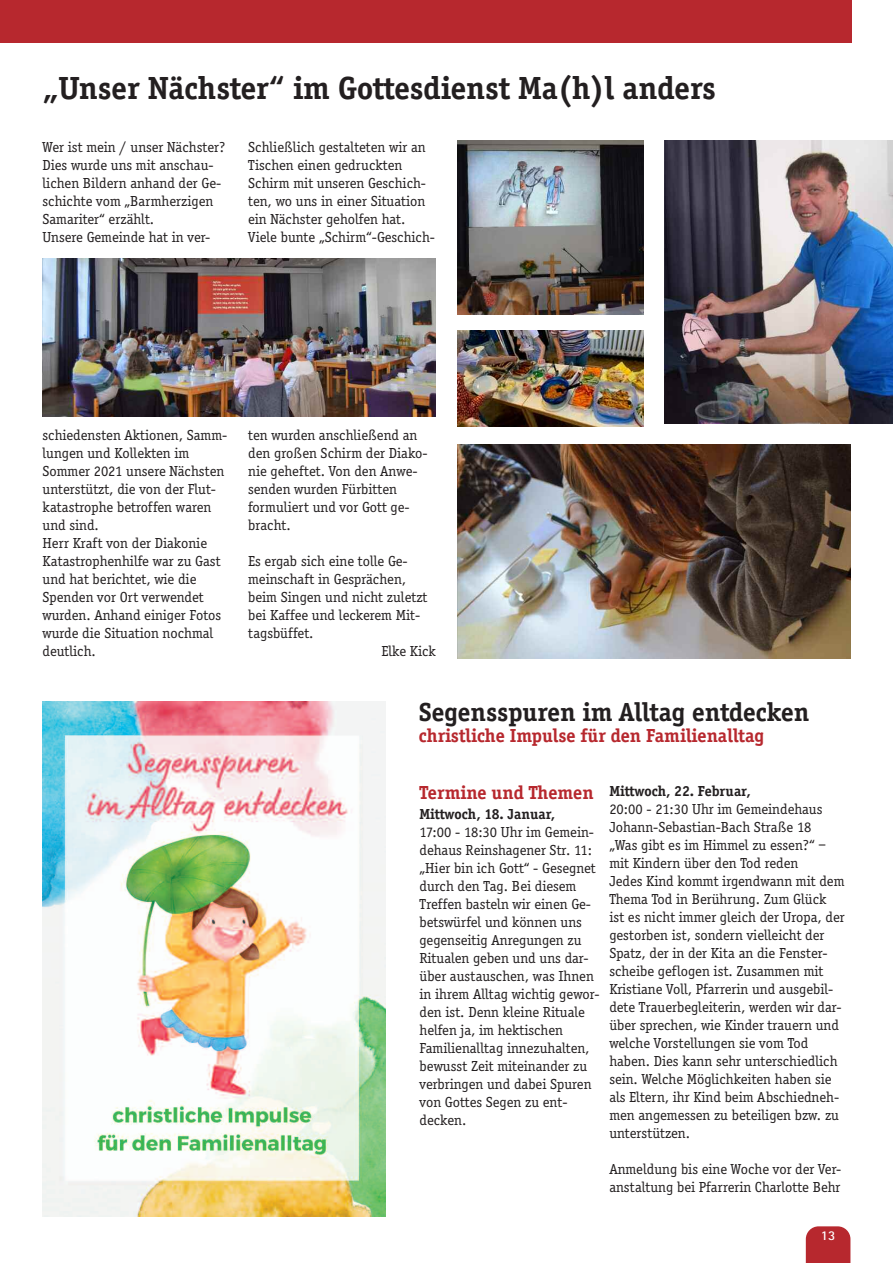
<style>
.page{position:relative;width:893px;height:1263px;background:#fff}
.page>*{position:absolute;margin:0;border:0;box-sizing:border-box;transform-origin:0 0}
.t1{font:700 33px "Officina Serif";color:#231f20}
.t2{font:700 27px "Officina Serif";color:#231f20}
.t3{font:700 19.5px "Officina Serif";color:#b7282e}
.t4{font:15px/18px "Officina Serif";color:#231f20}
.t5{font:700 15px "Officina Serif";color:#231f20}
.t6{font:700 13.5px "Rotis Sans Serif";color:#fff}
</style>
<div class="page">
<div style="left:0;top:0;width:851px;height:43px;background:#b7282e"></div>
<img style="left:457px;top:140px;width:186px;height:175px">
<img style="left:43px;top:258px;width:393px;height:158px">
<img style="left:457px;top:330px;width:186px;height:96px">
<img style="left:457px;top:445px;width:393px;height:213px">
<img style="left:664px;top:140px;width:229px;height:284px">
<img style="left:43px;top:701px;width:342px;height:516px">
<div style="left:806px;top:1226px;width:44px;height:37px;background:#b7282e"></div>
<h1 class="t1" style="left:43px;top:68px;width:675px">„Unser Nächster“ im Gottesdienst Ma(h)l anders</h1>
<p class="t4" style="left:43px;top:137px;width:184px">Wer ist mein / unser Nächster?<br>Dies wurde uns mit anschau&shy;lichen Bildern anhand der Ge&shy;schichte vom „Barmherzigen<br>Samariter“ erzählt.<br>Unsere Gemeinde hat in ver-</p>
<p class="t4" style="left:248px;top:137px;width:188px">Schließlich gestalteten wir an<br>Tischen einen gedruckten<br>Schirm mit unseren Geschich&shy;ten, wo uns in einer Situation ein Nächster geholfen hat.<br>Viele bunte „Schirm“-Geschich-</p>
<p class="t4" style="left:43px;top:425px;width:186px">schiedensten Aktionen, Samm&shy;lungen und Kollekten im<br>Sommer 2021 unsere Nächsten unterstützt, die von der Flut&shy;katastrophe betroffen waren und sind.<br>Herr Kraft von der Diakonie<br>Katastrophenhilfe war zu Gast und hat berichtet, wie die<br>Spenden vor Ort verwendet wurden. Anhand einiger Fotos wurde die Situation nochmal deutlich.</p>
<p class="t4" style="left:248px;top:425px;width:181px">ten wurden anschließend an den großen Schirm der Diako&shy;nie geheftet. Von den Anwe&shy;senden wurden Fürbitten formuliert und vor Gott ge&shy;bracht.</p>
<p class="t4" style="left:248px;top:551px;width:161px">Es ergab sich eine tolle Ge-</p>
<p class="t4" style="left:248px;top:569px;width:159px">meinschaft in Gesprächen,</p>
<p class="t4" style="left:248px;top:587px;width:181px">beim Singen und nicht zuletzt</p>
<p class="t4" style="left:248px;top:605px;width:173px">bei Kaffee und leckerem Mit-</p>
<p class="t4" style="left:248px;top:623px;width:67px">tagsbüffet.</p>
<p class="t4" style="left:381px;top:641px;width:56px">Elke Kick</p>
<h2 class="t2" style="left:419px;top:696px;width:392px">Segensspuren im Alltag entdecken</h2>
<h3 class="t3" style="left:419px;top:724px;width:347px">christliche Impulse für den Familienalltag</h3>
<h3 class="t3" style="left:419px;top:781px;width:176px">Termine und Themen</h3>
<p class="t5" style="left:419px;top:805px;width:137px">Mittwoch, 18. Januar,</p>
<p class="t4" style="left:419px;top:823px;width:182px">17:00 - 18:30 Uhr im Gemein&shy;dehaus Reinshagener Str. 11: „Hier bin ich Gott“ - Gesegnet durch den Tag. Bei diesem<br>Treffen basteln wir einen Ge&shy;betswürfel und können uns gegenseitig Anregungen zu<br>Ritualen geben und uns dar&shy;über austauschen, was Ihnen in ihrem Alltag wichtig gewor&shy;den ist. Denn kleine Rituale helfen ja, im hektischen<br>Familienalltag innezuhalten, bewusst Zeit miteinander zu verbringen und dabei Spuren von Gottes Segen zu ent&shy;decken.</p>
<p class="t5" style="left:609px;top:782px;width:143px">Mittwoch, 22. Februar,</p>
<p class="t4" style="left:609px;top:799px;width:237px">20:00 - 21:30 Uhr im Gemeindehaus Johann-Sebastian-Bach Straße 18<br>„Was gibt es im Himmel zu essen?“ – mit Kindern über den Tod reden<br>Jedes Kind kommt irgendwann mit dem Thema Tod in Berührung. Zum Glück ist es nicht immer gleich der Uropa, der gestorben ist, sondern vielleicht der Spatz, der in der Kita an die Fenster&shy;scheibe geflogen ist. Zusammen mit Kristiane Voll, Pfarrerin und ausgebil&shy;dete Trauerbegleiterin, werden wir dar&shy;über sprechen, wie Kinder trauern und welche Vorstellungen sie vom Tod haben. Dies kann sehr unterschiedlich sein. Welche Möglichkeiten haben sie als Eltern, ihr Kind beim Abschiedneh&shy;men angemessen zu beteiligen bzw. zu unterstützen.</p>
<p class="t4" style="left:609px;top:1159px;width:233px">Anmeldung bis eine Woche vor der Ver&shy;anstaltung bei Pfarrerin Charlotte Behr</p>
<p class="t6" style="left:821px;top:1231px;width:16px">13</p>
</div>
